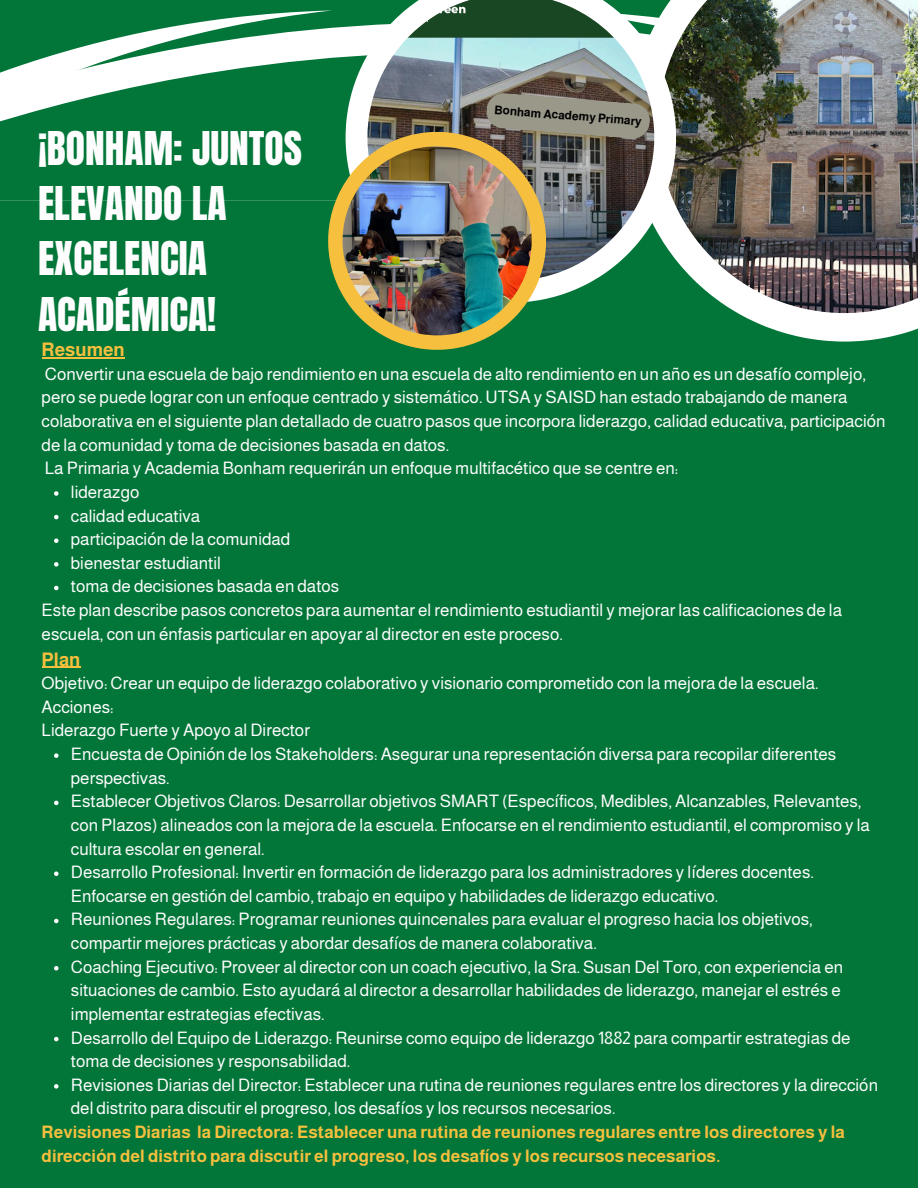
<style>
.page{position:relative;width:918px;height:1188px;background:#027639}
.page>*{position:absolute;margin:0;border:0;box-sizing:border-box;transform-origin:0 0}
.t1{font:39.6px/55.2px "Anton";color:#fdfdfd}
.t2{font:700 18.75px "Almarai";color:#f6bf3e}
.t3{font:17.25px/23.7px "Almarai";color:#fdfdfd}
.t4{font:700 17.25px/23.7px "Almarai";color:#f6bf3e}
.t5{font:700 12px "Almarai";color:#010101}
</style>
<div class="page">
<svg style="left:145px;top:10px;width:201px;height:22px"></svg>
<svg style="left:0;top:32px;width:346px;height:100px"></svg>
<svg style="left:737px;top:313px;width:181px;height:29px;fill:#fff"></svg>
<img style="left:676px;top:0;width:242px;height:313px">
<hr style="left:42px;top:357px;width:72px;height:1px;background:#f6bf3e">
<svg style="left:54px;top:491px;width:5px;height:5px"></svg>
<svg style="left:54px;top:515px;width:5px;height:4px"></svg>
<svg style="left:54px;top:538px;width:5px;height:5px"></svg>
<svg style="left:54px;top:562px;width:5px;height:5px"></svg>
<svg style="left:54px;top:586px;width:5px;height:4px"></svg>
<hr style="left:42px;top:667px;width:38px;height:1px;background:#f6bf3e">
<svg style="left:54px;top:753px;width:5px;height:5px"></svg>
<svg style="left:54px;top:801px;width:5px;height:4px"></svg>
<svg style="left:54px;top:871px;width:5px;height:5px"></svg>
<svg style="left:54px;top:919px;width:5px;height:4px"></svg>
<svg style="left:54px;top:966px;width:5px;height:4px"></svg>
<svg style="left:54px;top:1037px;width:5px;height:4px"></svg>
<svg style="left:54px;top:1084px;width:5px;height:5px"></svg>
<svg style="left:346px;top:0;width:330px;height:299px;fill:#fdfdfd"></svg>
<img style="left:367px;top:0;width:287px;height:281px">
<svg style="left:328px;top:132px;width:218px;height:218px"></svg>
<img style="left:343px;top:146px;width:189px;height:189px">
<img style="left:486px;top:11px;width:431px;height:128px">
<p class="t5" style="left:495px;top:102px;width:149px;rotate:5deg">Bonham Academy Primary</p>
<p class="t1" style="left:38px;top:122px;width:266px">¡BONHAM: JUNTOS<br>ELEVANDO LA<br>EXCELENCIA<br>ACADÉMICA!</p>
<p class="t2" style="left:42px;top:339px;width:85px">Resumen</p>
<p class="t3" style="left:42px;top:362px;width:845px">Convertir una escuela de bajo rendimiento en una escuela de alto rendimiento en un año es un desafío complejo, pero se puede lograr con un enfoque centrado y sistemático. UTSA y SAISD han estado trabajando de manera colaborativa en el siguiente plan detallado de cuatro pasos que incorpora liderazgo, calidad educativa, participación de la comunidad y toma de decisiones basada en datos.<br>La Primaria y Academia Bonham requerirán un enfoque multifacético que se centre en:</p>
<p class="t3" style="left:71px;top:480px;width:70px">liderazgo</p>
<h1 class="t3" style="left:71px;top:504px;width:131px">calidad educativa</h1>
<p class="t3" style="left:71px;top:527px;width:221px">participación de la comunidad</p>
<h3 class="t3" style="left:71px;top:551px;width:151px">bienestar estudiantil</h3>
<p class="t3" style="left:71px;top:575px;width:270px">toma de decisiones basada en datos</p>
<p class="t3" style="left:42px;top:598px;width:802px">Este plan describe pasos concretos para aumentar el rendimiento estudiantil y mejorar las calificaciones de la escuela, con un énfasis particular en apoyar al director en este proceso.</p>
<p class="t2" style="left:42px;top:649px;width:40px">Plan</p>
<p class="t3" style="left:42px;top:671px;width:778px">Objetivo: Crear un equipo de liderazgo colaborativo y visionario comprometido con la mejora de la escuela.<br>Acciones:<br>Liderazgo Fuerte y Apoyo al Director</p>
<p class="t3" style="left:71px;top:742px;width:767px">Encuesta de Opinión de los Stakeholders: Asegurar una representación diversa para recopilar diferentes perspectivas.</p>
<p class="t3" style="left:71px;top:790px;width:801px">Establecer Objetivos Claros: Desarrollar objetivos SMART (Específicos, Medibles, Alcanzables, Relevantes, con Plazos) alineados con la mejora de la escuela. Enfocarse en el rendimiento estudiantil, el compromiso y la cultura escolar en general.</p>
<p class="t3" style="left:71px;top:860px;width:744px">Desarrollo Profesional: Invertir en formación de liderazgo para los administradores y líderes docentes.<br>Enfocarse en gestión del cambio, trabajo en equipo y habilidades de liderazgo educativo.</p>
<h3 class="t3" style="left:71px;top:908px;width:744px">Reuniones Regulares: Programar reuniones quincenales para evaluar el progreso hacia los objetivos, compartir mejores prácticas y abordar desafíos de manera colaborativa.</h3>
<p class="t3" style="left:71px;top:955px;width:774px">Coaching Ejecutivo: Proveer al director con un coach ejecutivo, la Sra. Susan Del Toro, con experiencia en situaciones de cambio. Esto ayudará al director a desarrollar habilidades de liderazgo, manejar el estrés e implementar estrategias efectivas.</p>
<p class="t3" style="left:71px;top:1026px;width:781px">Desarrollo del Equipo de Liderazgo: Reunirse como equipo de liderazgo 1882 para compartir estrategias de toma de decisiones y responsabilidad.</p>
<p class="t3" style="left:71px;top:1073px;width:809px">Revisiones Diarias del Director: Establecer una rutina de reuniones regulares entre los directores y la dirección del distrito para discutir el progreso, los desafíos y los recursos necesarios.</p>
<p class="t4" style="left:42px;top:1120px;width:805px">Revisiones Diarias la Directora: Establecer una rutina de reuniones regulares entre los directores y la dirección del distrito para discutir el progreso, los desafíos y los recursos necesarios.</p>
</div>
